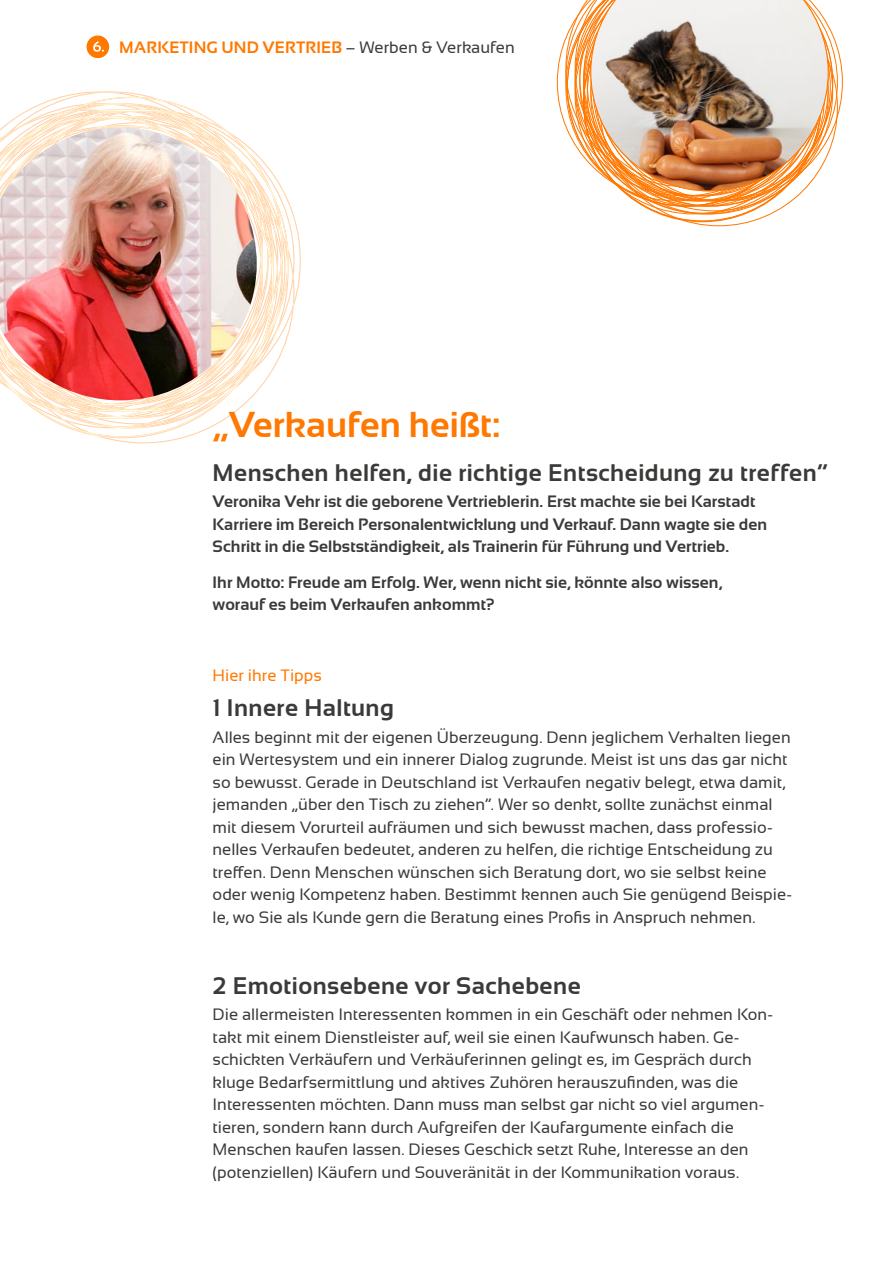
<style>
.page{position:relative;width:893px;height:1263px;background:#fff}
.page>*{position:absolute;margin:0;border:0;box-sizing:border-box;transform-origin:0 0}
.t1{font:700 36px "Sansation";color:#ff7800}
.t2{font:700 24px "Sansation";letter-spacing:.02em;color:#3a3a39}
.t3{font:16.5px/22.5px "Sansation";color:#3a3a39}
.t4{font:700 16.5px/22.5px "Sansation";letter-spacing:.005em;color:#3a3a39}
.t5{font:700 16.5px "Sansation";letter-spacing:.015em;color:#ff7800}
.t6{font:16.5px "Sansation";color:#ff7800}
.s1{font-weight:400;color:#3a3a39}
</style>
<div class="page">
<div style="left:86px;top:35px;width:24px;height:24px;background:#ff7800;border-radius:50%"></div>
<div style="left:85px;top:34px;width:26px;height:26px;border:2px solid #fff;border-radius:50%"></div>
<svg style="left:93px;top:41px;width:11px;height:11px"></svg>
<svg style="left:557px;top:37px;width:9px;height:91px"></svg>
<svg style="left:659px;top:214px;width:113px;height:8px"></svg>
<svg style="left:833px;top:35px;width:5px;height:106px"></svg>
<svg style="left:642px;top:206px;width:143px;height:8px"></svg>
<svg style="left:566px;top:13px;width:226px;height:193px"></svg>
<svg style="left:579px;top:0;width:16px;height:201px"></svg>
<svg style="left:595px;top:25px;width:238px;height:176px"></svg>
<img style="left:590px;top:0;width:238px;height:191px">
<svg style="left:68px;top:428px;width:142px;height:10px"></svg>
<svg style="left:47px;top:418px;width:180px;height:10px"></svg>
<svg style="left:22px;top:190px;width:266px;height:222px"></svg>
<svg style="left:3px;top:97px;width:280px;height:302px"></svg>
<img style="left:0;top:127px;width:257px;height:273px">
<p class="t5" style="left:119px;top:38px;width:397px">MARKETING UND VERTRIEB <span class="s1">– Werben &amp; Verkaufen</span></p>
<h1 class="t1" style="left:213px;top:404px;width:289px">„Verkaufen heißt:</h1>
<h2 class="t2" style="left:213px;top:459px;width:617px">Menschen helfen, die richtige Entscheidung zu treffen“</h2>
<p class="t4" style="left:213px;top:490px;width:556px">Veronika Vehr ist die geborene Vertrieblerin. Erst machte sie bei Karstadt<br>Karriere im Bereich Personalentwicklung und Verkauf. Dann wagte sie den<br>Schritt in die Selbstständigkeit, als Trainerin für Führung und Vertrieb.</p>
<p class="t4" style="left:213px;top:571px;width:511px">Ihr Motto: Freude am Erfolg. Wer, wenn nicht sie, könnte also wissen, worauf es beim Verkaufen ankommt?</p>
<p class="t6" style="left:213px;top:666px;width:111px">Hier ihre Tipps</p>
<h2 class="t2" style="left:213px;top:694px;width:183px">1 Innere Haltung</h2>
<p class="t3" style="left:213px;top:726px;width:581px">Alles beginnt mit der eigenen Überzeugung. Denn jeglichem Verhalten liegen ein Wertesystem und ein innerer Dialog zugrunde. Meist ist uns das gar nicht so bewusst. Gerade in Deutschland ist Verkaufen negativ belegt, etwa damit, jemanden „über den Tisch zu ziehen“. Wer so denkt, sollte zunächst einmal mit diesem Vorurteil aufräumen und sich bewusst machen, dass professio&shy;nelles Verkaufen bedeutet, anderen zu helfen, die richtige Entscheidung zu treffen. Denn Menschen wünschen sich Beratung dort, wo sie selbst keine oder wenig Kompetenz haben. Bestimmt kennen auch Sie genügend Beispie&shy;le, wo Sie als Kunde gern die Beratung eines Profis in Anspruch nehmen.</p>
<h2 class="t2" style="left:213px;top:972px;width:370px">2 Emotionsebene vor Sachebene</h2>
<p class="t3" style="left:213px;top:1003px;width:562px">Die allermeisten Interessenten kommen in ein Geschäft oder nehmen Kon&shy;takt mit einem Dienstleister auf, weil sie einen Kaufwunsch haben. Ge&shy;schickten Verkäufern und Verkäuferinnen gelingt es, im Gespräch durch kluge Bedarfsermittlung und aktives Zuhören herauszufinden, was die Interessenten möchten. Dann muss man selbst gar nicht so viel argumen&shy;tieren, sondern kann durch Aufgreifen der Kaufargumente einfach die Menschen kaufen lassen. Dieses Geschick setzt Ruhe, Interesse an den (potenziellen) Käufern und Souveränität in der Kommunikation voraus.</p>
</div>
